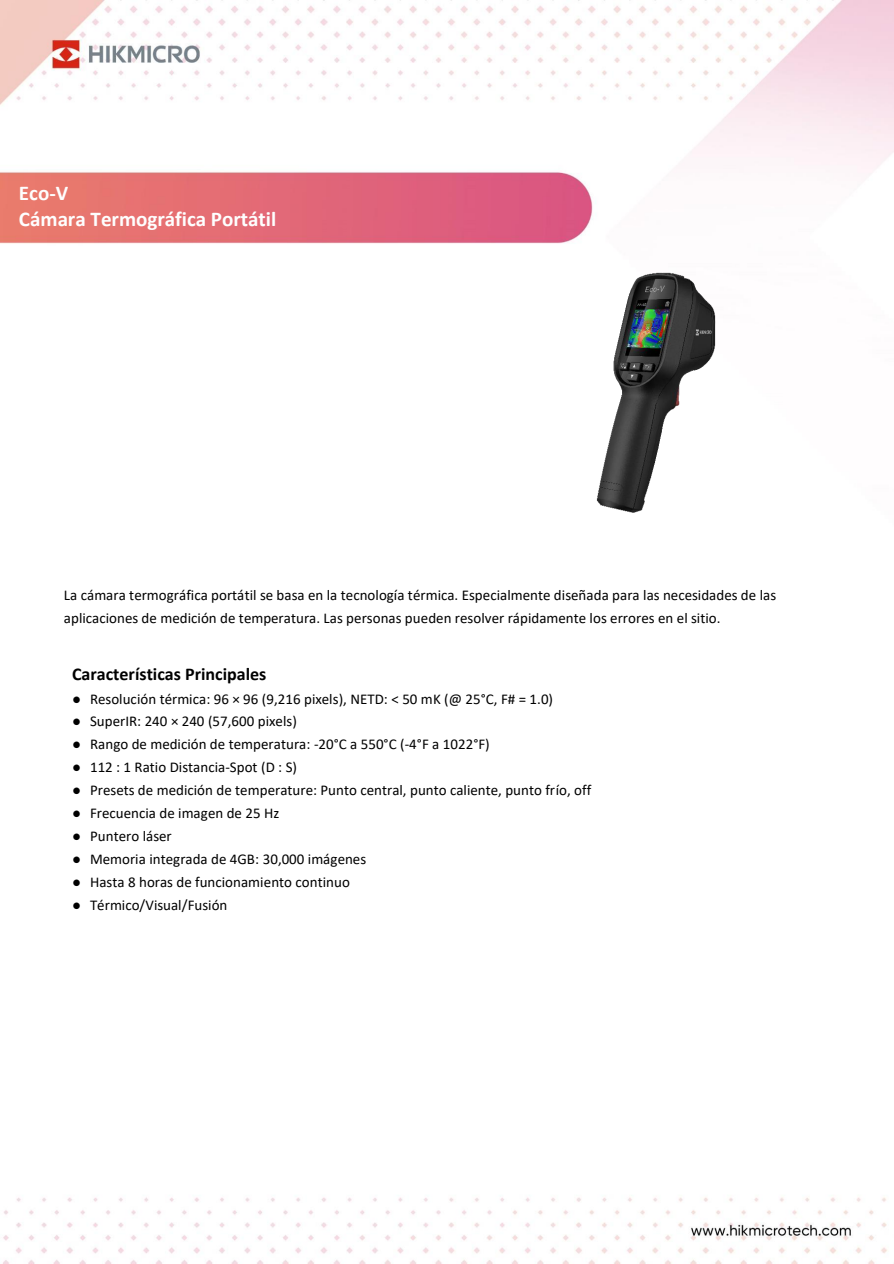
<style>
.page{position:relative;width:894px;height:1264px;background:#fff}
.page>*{position:absolute;margin:0;border:0;box-sizing:border-box;transform-origin:0 0}
.t1{font:700 21px/25.8px "Calibri";color:#fefefe}
.t2{font:700 18px "Calibri";color:#000}
.t3{font:15px/22.8px "Calibri";color:#000}
</style>
<div class="page">
<img style="left:0;top:0;width:893px;height:1263px">
<img style="left:529px;top:266px;width:255px;height:255px">
<h1 class="t1" style="left:19px;top:180px;width:259px">Eco-V<br>Cámara Termográfica Portátil</h1>
<p class="t3" style="left:64px;top:583px;width:713px">La cámara termográfica portátil se basa en la tecnología térmica. Especialmente diseñada para las necesidades de las aplicaciones de medición de temperatura. Las personas pueden resolver rápidamente los errores en el sitio.</p>
<p class="t2" style="left:72px;top:661px;width:195px">Características Principales</p>
<p class="t3" style="left:72px;top:686px;width:482px">● Resolución térmica: 96 × 96 (9,216 pixels), NETD: &lt; 50 mK (@ 25°C, F# = 1.0)</p>
<p class="t3" style="left:72px;top:709px;width:226px">● SuperIR: 240 × 240 (57,600 pixels)</p>
<p class="t3" style="left:72px;top:732px;width:419px">● Rango de medición de temperatura: -20°C a 550°C (-4°F a 1022°F)</p>
<p class="t3" style="left:72px;top:755px;width:226px">● 112 : 1 Ratio Distancia-Spot (D : S)</p>
<p class="t3" style="left:72px;top:778px;width:520px">● Presets de medición de temperature: Punto central, punto caliente, punto frío, off</p>
<p class="t3" style="left:72px;top:801px;width:209px">● Frecuencia de imagen de 25 Hz</p>
<p class="t3" style="left:72px;top:824px;width:101px">● Puntero láser</p>
<p class="t3" style="left:72px;top:847px;width:296px">● Memoria integrada de 4GB: 30,000 imágenes</p>
<p class="t3" style="left:72px;top:870px;width:279px">● Hasta 8 horas de funcionamiento continuo</p>
<p class="t3" style="left:72px;top:892px;width:157px">● Térmico/Visual/Fusión</p>
</div>
